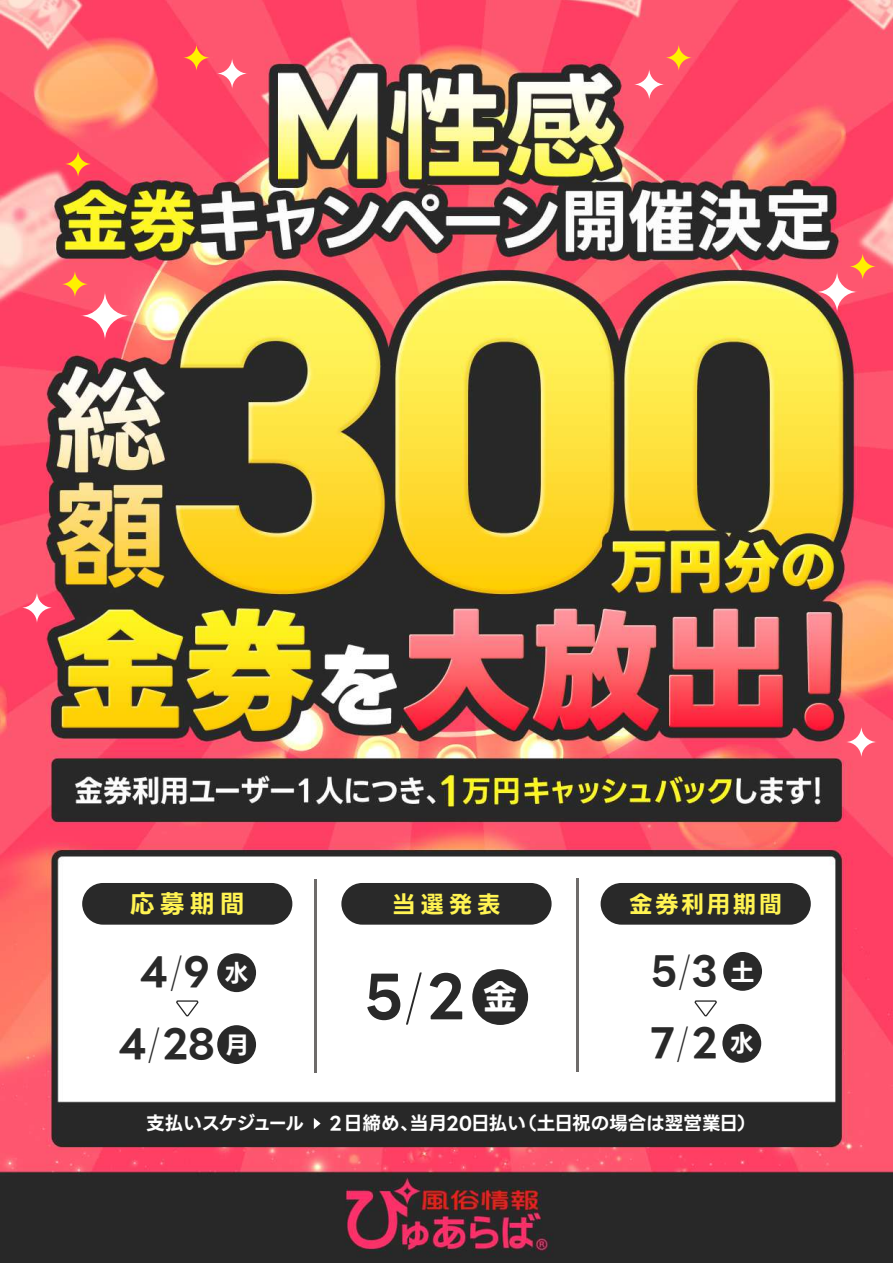
<style>
.page{position:relative;width:893px;height:1263px;background:#fff}
.page>*{position:absolute;margin:0;border:0;box-sizing:border-box;transform-origin:0 0}
.t1{font:700 57.45px "LINE Seed JP OTF";color:#292929}
.t2{font:700 39.3px/72px "LINE Seed JP OTF";color:#292929;text-align:center}
.t3{font:700 24.9px "LINE Seed JP OTF";color:#fff352}
.t4{font:700 23.55px "LINE Seed JP OTF";letter-spacing:.1em;color:#fff352}
.t5{font:700 18.6px "LINE Seed JP OTF";color:#fff}
.t6{font:700 18.6px "LINE Seed JP OTF";letter-spacing:-.06em;color:#fff}
.s1{font-weight:100}
.s2{font-size:24.15px;color:#fff}
.s3{font-size:34.65px;color:#fff}
</style>
<div class="page">
<img style="left:0;top:0;width:893px;height:1263px">
<svg style="left:816px;top:271px;width:42px;height:42px"></svg>
<svg style="left:633px;top:69px;width:32px;height:31px"></svg>
<svg style="left:845px;top:726px;width:32px;height:32px"></svg>
<svg style="left:21px;top:592px;width:32px;height:32px"></svg>
<svg style="left:849px;top:253px;width:27px;height:27px"></svg>
<svg style="left:80px;top:291px;width:50px;height:50px"></svg>
<svg style="left:61px;top:270px;width:28px;height:28px"></svg>
<svg style="left:64px;top:150px;width:28px;height:28px"></svg>
<svg style="left:665px;top:44px;width:27px;height:27px"></svg>
<svg style="left:216px;top:58px;width:32px;height:31px"></svg>
<svg style="left:183px;top:44px;width:27px;height:27px"></svg>
<div style="left:82px;top:883px;width:210px;height:42px;background:#292929;border-radius:21px"></div>
<div style="left:341px;top:883px;width:211px;height:42px;background:#292929;border-radius:21px"></div>
<div style="left:601px;top:883px;width:210px;height:42px;background:#292929;border-radius:21px"></div>
<hr style="left:315px;top:880px;width:2px;height:193px;background:#3e3a39">
<hr style="left:576px;top:878px;width:2px;height:194px;background:#3e3a39">
<div style="left:472px;top:969px;width:56px;height:56px;background:#292929;border-radius:50%"></div>
<div style="left:217px;top:953px;width:39px;height:39px;background:#292929;border-radius:50%"></div>
<div style="left:217px;top:1025px;width:39px;height:39px;background:#292929;border-radius:50%"></div>
<svg style="left:176px;top:1000px;width:24px;height:18px"></svg>
<div style="left:723px;top:952px;width:39px;height:39px;background:#292929;border-radius:50%"></div>
<div style="left:722px;top:1024px;width:39px;height:39px;background:#292929;border-radius:50%"></div>
<svg style="left:694px;top:1000px;width:24px;height:18px"></svg>
<svg style="left:314px;top:1118px;width:7px;height:11px"></svg>
<h3 class="t3" style="left:130px;top:890px;width:116px">応募期間</h3>
<p class="t4" style="left:392px;top:891px;width:110px">当選発表</p>
<p class="t4" style="left:629px;top:891px;width:155px">金券利用期間</p>
<h2 class="t2" style="left:118px;top:937px;width:132px">4<span class="s1">/</span>9 <span class="s2">水<br></span>4<span class="s1">/</span>28 <span class="s2">月</span></h2>
<h2 class="t2" style="left:651px;top:935px;width:106px;text-align:left">5<span class="s1">/</span>3 <span class="s2">土<br></span>7<span class="s1">/</span>2 <span class="s2">水</span></h2>
<h1 class="t1" style="left:364px;top:964px;width:155px">5<span class="s1">/</span>2 <span class="s3">金</span></h1>
<p class="t6" style="left:146px;top:1113px;width:160px">支払いスケジュール</p>
<p class="t5" style="left:330px;top:1113px;width:428px">2日締め、当月20日払い（土日祝の場合は翌営業日）</p>
</div>
